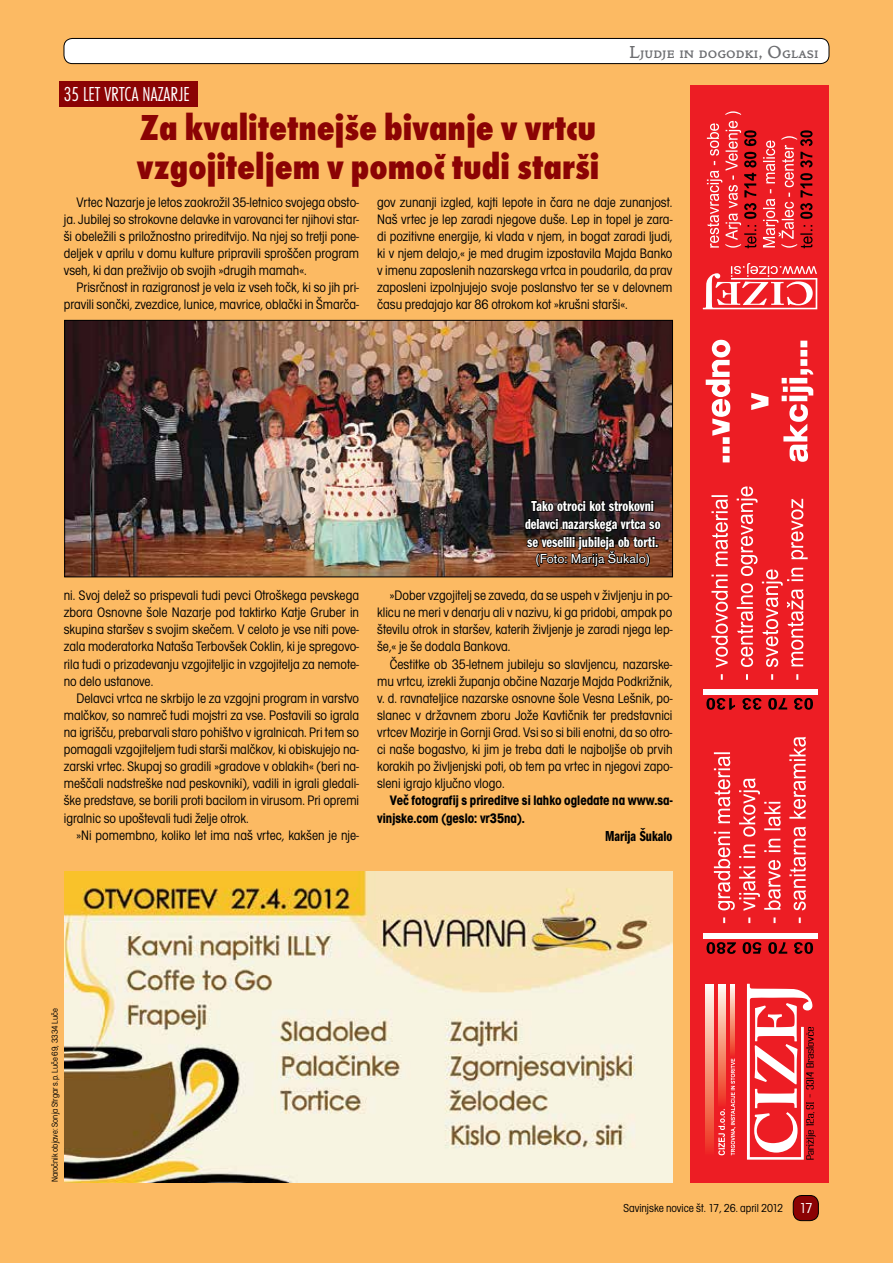
<style>
.page{position:relative;width:893px;height:1263px;background:#fcba63}
.page>*{position:absolute;margin:0;border:0;box-sizing:border-box;transform-origin:0 0}
.t1{font:37.5px/39px "Futura TEE Extr Bold Cond";color:#8b0304}
.t2{font:21px "Futura TEE Ligh Cond";color:#fff}
.t3{font:18px "Golden Typ SC Itc TEE Orig";color:#6d6e71}
.t4{font:15px/18px "Franklin Got Itc TEE Demi Comp";color:#fff;text-align:center}
.t5{font:15px "Franklin Got Itc TEE Demi Comp";color:#000}
.t6{font:condensed 14.25px/17.1px "Avant Gar Got Itc TEE";color:#000;text-align:justify}
.t7{font:700 condensed 14.25px/17.1px "Avant Gar Got Itc TEE";color:#000}
.t8{font:13.5px "Accius TEE";color:#fff}
.t9{font:condensed 12px "Avant Gar Got Itc TEE";color:#000}
.t10{font:condensed 9px "Avant Gar Got Itc TEE";color:#000}
.s1{font-size:15px}
</style>
<div class="page">
<div style="left:793px;top:1195px;width:25px;height:25px;background:#8b0304;border-radius:9px"></div>
<div style="left:793px;top:1195px;width:26px;height:26px;border:1px solid #000;border-radius:9px"></div>
<div style="left:64px;top:38px;width:765px;height:26px;background:#fff;border-radius:9px"></div>
<div style="left:64px;top:38px;width:765px;height:26px;border:1px solid #000;border-radius:9px"></div>
<div style="left:60px;top:81px;width:138px;height:25px;background:#8b0304"></div>
<div style="left:690px;top:85px;width:139px;height:1097px;background:#ed1d24"></div>
<svg style="left:718px;top:1109px;width:7px;height:46px"></svg>
<svg style="left:731px;top:1058px;width:5px;height:97px"></svg>
<svg style="left:747px;top:984px;width:68px;height:176px"></svg>
<svg style="left:705px;top:985px;width:9px;height:167px;background:#f69781"></svg>
<svg style="left:719px;top:985px;width:7px;height:119px"></svg>
<svg style="left:730px;top:985px;width:5px;height:70px"></svg>
<svg style="left:703px;top:263px;width:114px;height:46px"></svg>
<div style="left:703px;top:933px;width:114px;height:5px;background:#fff"></div>
<div style="left:703px;top:689px;width:114px;height:5px;background:#fff"></div>
<svg style="left:714px;top:737px;width:92px;height:186px"></svg>
<svg style="left:711px;top:486px;width:97px;height:194px"></svg>
<svg style="left:706px;top:698px;width:107px;height:12px"></svg>
<svg style="left:706px;top:942px;width:107px;height:12px"></svg>
<svg style="left:707px;top:111px;width:105px;height:137px"></svg>
<svg style="left:706px;top:340px;width:107px;height:122px"></svg>
<img style="left:66px;top:322px;width:605px;height:253px">
<div style="left:64px;top:320px;width:609px;height:257px;border:1px solid #000"></div>
<svg style="left:524px;top:499px;width:138px;height:69px;background:#341f18"></svg>
<img style="left:65px;top:872px;width:607px;height:310px">
<p class="t3" style="left:629px;top:42px;width:191px">Ljudje in dogodki, Oglasi</p>
<h2 class="t2" style="left:64px;top:82px;width:128px">35 LET VRTCA NAZARJE</h2>
<h1 class="t1" style="left:137px;top:108px;width:464px">Za kvalitetnejše bivanje v vrtcu vzgojiteljem v pomoč tudi starši</h1>
<p class="t6" style="left:64px;top:194px;width:297px;text-indent:13px">Vrtec Nazarje je letos zaokrožil 35-letnico svojega obsto&shy;ja. Jubilej so strokovne delavke in varovanci ter njihovi star&shy;ši obeležili s priložnostno prireditvijo. Na njej so tretji pone&shy;deljek v aprilu v domu kulture pripravili sproščen program vseh, ki dan preživijo ob svojih »drugih mamah«.</p>
<p class="t6" style="left:64px;top:279px;width:297px;text-align:right">Prisrčnost in razigranost je vela iz vseh točk, ki so jih pri&shy;pravili sončki, zvezdice, lunice, mavrice, oblački in Šmarča-</p>
<p class="t6" style="left:377px;top:194px;width:297px">gov zunanji izgled, kajti lepote in čara ne daje zunanjost.<br>Naš vrtec je lep zaradi njegove duše. Lep in topel je zara&shy;di pozitivne energije, ki vlada v njem, in bogat zaradi ljudi, ki v njem delajo,« je med drugim izpostavila Majda Banko v imenu zaposlenih nazarskega vrtca in poudarila, da prav zaposleni izpolnjujejo svoje poslanstvo ter se v delovnem času predajajo kar 86 otrokom kot »krušni starši«.</p>
<p class="t6" style="left:64px;top:587px;width:297px">ni. Svoj delež so prispevali tudi pevci Otroškega pevskega zbora Osnovne šole Nazarje pod taktirko Katje Gruber in skupina staršev s svojim skečem. V celoto je vse niti pove&shy;zala moderatorka Nataša Terbovšek Coklin, ki je spregovo&shy;rila tudi o prizadevanju vzgojiteljic in vzgojitelja za nemote&shy;no delo ustanove.</p>
<p class="t6" style="left:64px;top:690px;width:297px;text-indent:13px">Delavci vrtca ne skrbijo le za vzgojni program in varstvo malčkov, so namreč tudi mojstri za vse. Postavili so igrala na igrišču, prebarvali staro pohištvo v igralnicah. Pri tem so pomagali vzgojiteljem tudi starši malčkov, ki obiskujejo na&shy;zarski vrtec. Skupaj so gradili »gradove v oblakih« (beri na&shy;meščali nadstreške nad peskovniki), vadili in igrali gledali&shy;ške predstave, se borili proti bacilom in virusom. Pri opremi igralnic so upoštevali tudi želje otrok.</p>
<p class="t6" style="left:77px;top:826px;width:284px">»Ni pomembno, koliko let ima naš vrtec, kakšen je nje-</p>
<p class="t4" style="left:525px;top:497px;width:137px">Tako otroci kot strokovni delavci nazarskega vrtca so se veselili jubileja ob torti.</p>
<p class="t8" style="left:536px;top:551px;width:115px">(Foto: Marija Šukalo)</p>
<p class="t6" style="left:377px;top:587px;width:297px;text-indent:13px">»Dober vzgojitelj se zaveda, da se uspeh v življenju in po&shy;klicu ne meri v denarju ali v nazivu, ki ga pridobi, ampak po številu otrok in staršev, katerih življenje je zaradi njega lep&shy;še,« je še dodala Bankova.</p>
<p class="t6" style="left:377px;top:655px;width:297px;text-indent:13px">Čestitke ob 35-letnem jubileju so slavljencu, nazarske&shy;mu vrtcu, izrekli županja občine Nazarje Majda Podkrižnik, v. d. ravnateljice nazarske osnovne šole Vesna Lešnik, po&shy;slanec v državnem zboru Jože Kavtičnik ter predstavnici vrtcev Mozirje in Gornji Grad. Vsi so si bili enotni, da so otro&shy;ci naše bogastvo, ki jim je treba dati le najboljše ob prvih korakih po življenjski poti, ob tem pa vrtec in njegovi zapo&shy;sleni igrajo ključno vlogo.</p>
<p class="t7" style="left:377px;top:792px;width:297px;text-indent:13px">Več fotografij s prireditve si lahko ogledate na www.sa&shy;vinjske.com (geslo: vr35na).</p>
<p class="t5" style="left:605px;top:827px;width:69px">Marija Šukalo</p>
<p class="t10" style="left:50px;top:1182px;width:175px;rotate:-90deg">Naročnik objave: Sonja Strgar s.p. Luče 69, 3334 Luče</p>
<p class="t9" style="left:623px;top:1201px;width:191px">Savinjske novice št. 17, 26. april 2012 <span class="s1">17</span></p>
<p class="t9" style="left:620px;top:1201px;width:140px">Savinjske novice št. 2, 14. januar</p>
<p class="t9" style="left:777px;top:1201px;width:7px">1</p>
</div>
